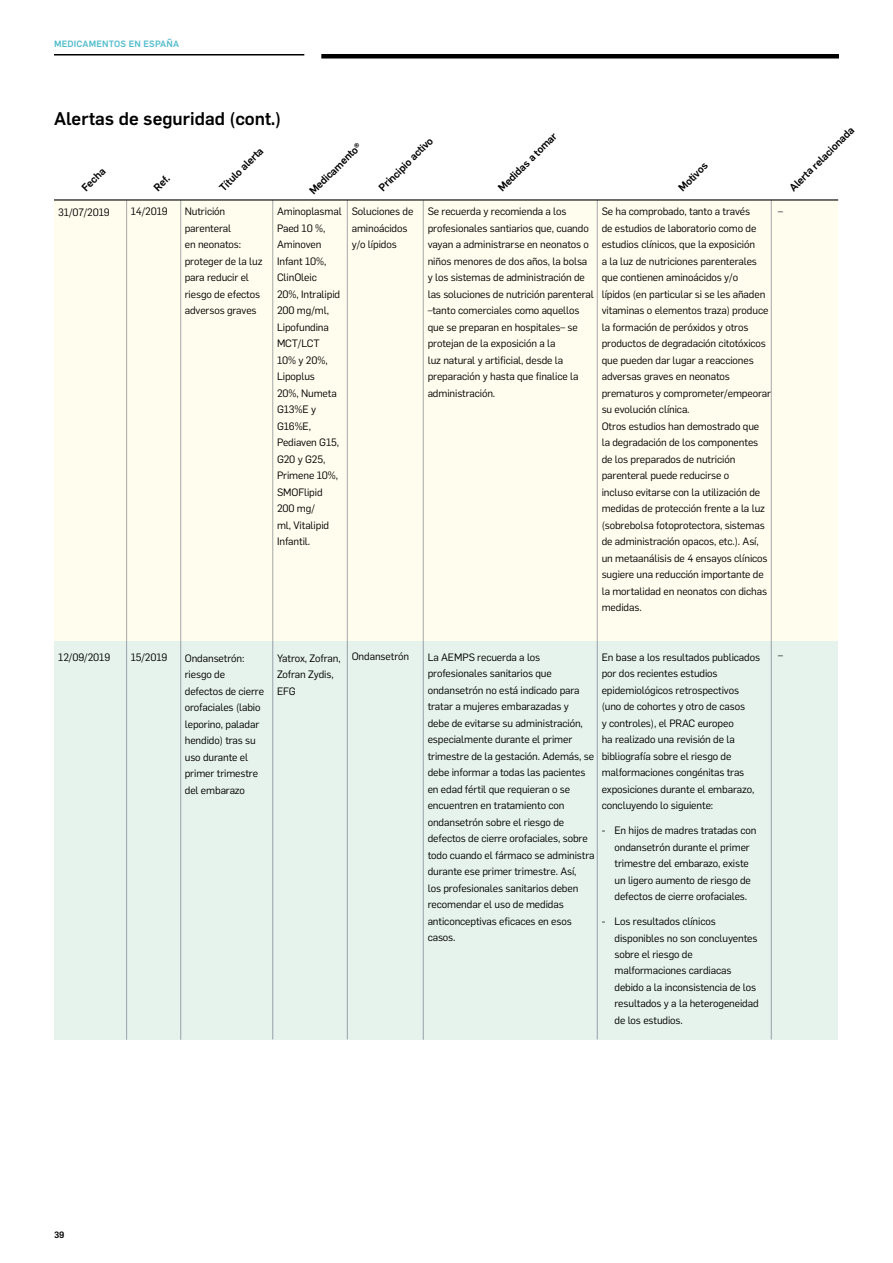
<style>
.page{position:relative;width:893px;height:1263px;background:#fff}
.page>*{position:absolute;margin:0;border:0;box-sizing:border-box;transform-origin:0 0}
.t1{font:500 18px "Flama";color:#000}
.t2{font:10.5px/16.5px "Flama";letter-spacing:-.01em;color:#000}
.t3{font:500 10.5px "Flama";color:#000}
.t4{font:500 9px "Flama";letter-spacing:.02em;color:#55bdcc}
.t5{font:500 9px "Flama";color:#000}
</style>
<div class="page">
<div style="left:54px;top:200px;width:783px;height:840px;background:#fffdee"></div>
<hr style="left:126px;top:200px;width:1px;height:840px;background:#a7a8a9">
<hr style="left:272px;top:200px;width:1px;height:839px;background:#a7a8a9">
<hr style="left:347px;top:200px;width:1px;height:839px;background:#a7a8a9">
<hr style="left:423px;top:200px;width:1px;height:840px;background:#a7a8a9">
<hr style="left:597px;top:200px;width:1px;height:839px;background:#a7a8a9">
<hr style="left:771px;top:200px;width:1px;height:839px;background:#a7a8a9">
<hr style="left:180px;top:200px;width:1px;height:840px;background:#a7a8a9">
<hr style="left:54px;top:199px;width:784px;height:2px;background:#000">
<div style="left:54px;top:641px;width:783px;height:399px;background:#e6f3ed"></div>
<div style="left:321px;top:54px;width:518px;height:5px;background:#000"></div>
<hr style="left:54px;top:54px;width:250px;height:2px;background:#000">
<p class="t4" style="left:54px;top:37px;width:127px">MEDICAMENTOS EN ESPAÑA</p>
<h1 class="t1" style="left:54px;top:106px;width:229px">Alertas de seguridad (cont.)</h1>
<p class="t3" style="left:78px;top:184px;width:30px;rotate:-45deg">Fecha</p>
<p class="t2" style="left:58px;top:203px;width:53px">31/07/2019</p>
<p class="t3" style="left:150px;top:184px;width:19px;rotate:-45deg">Ref.</p>
<p class="t2" style="left:131px;top:203px;width:39px">14/2019</p>
<p class="t3" style="left:216px;top:184px;width:58px;rotate:-45deg">Título alerta</p>
<p class="t3" style="left:375px;top:184px;width:73px;rotate:-45deg">Principio activo</p>
<p class="t3" style="left:495px;top:184px;width:80px;rotate:-45deg">Medidas a tomar</p>
<p class="t3" style="left:306px;top:187px;width:70px;rotate:-45deg">Medicamento®</p>
<p class="t2" style="left:185px;top:203px;width:79px">Nutrición parenteral<br>en neonatos: proteger de la luz para reducir el riesgo de efectos adversos graves</p>
<p class="t2" style="left:277px;top:202px;width:66px">Aminoplasmal<br>Paed 10 %,<br>Aminoven<br>Infant 10%,<br>ClinOleic<br>20%, Intralipid<br>200 mg/ml,<br>Lipofundina<br>MCT/LCT<br>10% y 20%,<br>Lipoplus<br>20%, Numeta<br>G13%E y<br>G16%E,<br>Pediaven G15,<br>G20 y G25,<br>Primene 10%,<br>SMOFlipid<br>200 mg/<br>ml, Vitalipid<br>Infantil.</p>
<p class="t2" style="left:352px;top:202px;width:63px">Soluciones de aminoácidos y/o lípidos</p>
<p class="t2" style="left:428px;top:203px;width:168px">Se recuerda y recomienda a los profesionales santiarios que, cuando vayan a administrarse en neonatos o niños menores de dos años, la bolsa y los sistemas de administración de las soluciones de nutrición parenteral –tanto comerciales como aquellos que se preparan en hospitales– se protejan de la exposición a la<br>luz natural y artificial, desde la preparación y hasta que finalice la administración.</p>
<p class="t3" style="left:675px;top:184px;width:38px;rotate:-45deg">Motivos</p>
<p class="t3" style="left:786px;top:184px;width:88px;rotate:-45deg">Alerta relacionada</p>
<p class="t2" style="left:602px;top:203px;width:171px">Se ha comprobado, tanto a través<br>de estudios de laboratorio como de estudios clínicos, que la exposición<br>a la luz de nutriciones parenterales que contienen aminoácidos y/o<br>lípidos (en particular si se les añaden vitaminas o elementos traza) produce la formación de peróxidos y otros productos de degradación citotóxicos que pueden dar lugar a reacciones adversas graves en neonatos prematuros y comprometer/empeorar su evolución clínica.<br>Otros estudios han demostrado que<br>la degradación de los componentes de los preparados de nutrición parenteral puede reducirse o<br>incluso evitarse con la utilización de medidas de protección frente a la luz (sobrebolsa fotoprotectora, sistemas de administración opacos, etc.). Así, un metaanálisis de 4 ensayos clínicos sugiere una reducción importante de la mortalidad en neonatos con dichas medidas.</p>
<p class="t2" style="left:778px;top:202px;width:6px">–</p>
<p class="t2" style="left:58px;top:648px;width:53px">12/09/2019</p>
<p class="t2" style="left:131px;top:648px;width:38px">15/2019</p>
<p class="t2" style="left:185px;top:649px;width:81px">Ondansetrón: riesgo de defectos de cierre orofaciales (labio leporino, paladar hendido) tras su uso durante el primer trimestre del embarazo</p>
<p class="t2" style="left:277px;top:649px;width:65px">Yatrox, Zofran,<br>Zofran Zydis,<br>EFG</p>
<p class="t2" style="left:352px;top:647px;width:59px">Ondansetrón</p>
<p class="t2" style="left:428px;top:648px;width:168px">La AEMPS recuerda a los profesionales sanitarios que ondansetrón no está indicado para tratar a mujeres embarazadas y<br>debe de evitarse su administración, especialmente durante el primer trimestre de la gestación. Además, se debe informar a todas las pacientes en edad fértil que requieran o se encuentren en tratamiento con ondansetrón sobre el riesgo de defectos de cierre orofaciales, sobre todo cuando el fármaco se administra durante ese primer trimestre. Así,<br>los profesionales sanitarios deben recomendar el uso de medidas anticonceptivas eficaces en esos casos.</p>
<p class="t2" style="left:602px;top:648px;width:160px">En base a los resultados publicados por dos recientes estudios epidemiológicos retrospectivos (uno de cohortes y otro de casos<br>y controles), el PRAC europeo<br>ha realizado una revisión de la bibliografía sobre el riesgo de malformaciones congénitas tras exposiciones durante el embarazo, concluyendo lo siguiente:</p>
<p class="t2" style="left:614px;top:821px;width:144px;text-indent:-13px">- En hijos de madres tratadas con ondansetrón durante el primer trimestre del embarazo, existe un ligero aumento de riesgo de defectos de cierre orofaciales.</p>
<p class="t2" style="left:614px;top:912px;width:146px;text-indent:-13px">- Los resultados clínicos disponibles no son concluyentes sobre el riesgo de malformaciones cardiacas debido a la inconsistencia de los resultados y a la heterogeneidad de los estudios.</p>
<p class="t2" style="left:778px;top:646px;width:6px">–</p>
<p class="t5" style="left:54px;top:1229px;width:12px">39</p>
</div>
